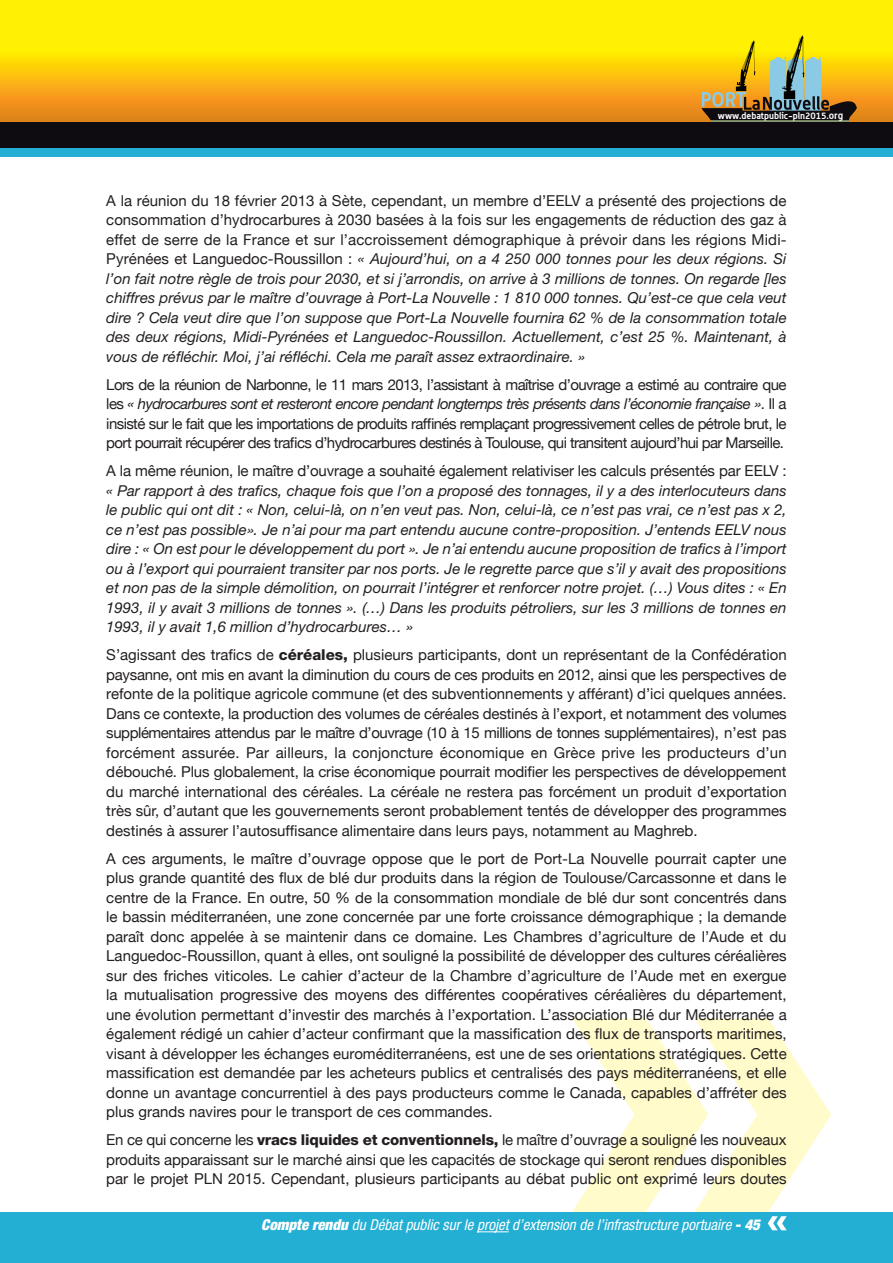
<style>
.page{position:relative;width:893px;height:1263px;background:#fff}
.page>*{position:absolute;margin:0;border:0;box-sizing:border-box;transform-origin:0 0}
.t1{font:15px/19.5px "Helvetica Neue";color:#231f20;text-align:justify}
.t2{font:italic 15px/19.5px "Helvetica Neue";color:#231f20;text-align:justify}
.t3{font:italic condensed 15px "Helvetica Neue";color:#fff}
.t4{font:700 9.15px "Alwyn";color:#fff}
.s1{font-size:10.05px}
.s2{font-style:normal}
.s3{font-style:italic}
.s4{font-weight:800}
.s5{font-weight:900}
</style>
<div class="page">
<svg style="left:0;top:0;width:893px;height:122px;background:#f9cd0a"></svg>
<div style="left:0;top:122px;width:893px;height:27px;background:#0e0b11"></div>
<div style="left:0;top:149px;width:893px;height:8px;background:#23afd4"></div>
<div style="left:0;top:1212px;width:893px;height:51px;background:#23afd4"></div>
<svg style="left:702px;top:35px;width:155px;height:87px;background:#b4a332"></svg>
<svg style="left:572px;top:1018px;width:259px;height:194px;fill:#fffbca"></svg>
<hr style="left:477px;top:1231px;width:32px;height:1px;background:#fff">
<svg style="left:768px;top:1216px;width:19px;height:14px"></svg>
<p class="t4" style="left:718px;top:110px;width:127px">www.debatpublic-pln2015.<span class="s1">org</span></p>
<p class="t2" style="left:106px;top:190px;width:682px"><span class="s2">A la réunion du 18 février 2013 à Sète, cependant, un membre d’EELV a présenté des projections de consommation d’hydrocarbures à 2030 basées à la fois sur les engagements de réduction des gaz à effet de serre de la France et sur l’accroissement démographique à prévoir dans les régions Midi-Pyrénées et Languedoc-Roussillon :</span> « Aujourd’hui, on a 4 250 000 tonnes pour les deux régions. Si l’on fait notre règle de trois pour 2030, et si j’arrondis, on arrive à 3 millions de tonnes. On regarde [les chiffres prévus par le maître d’ouvrage à Port-La Nouvelle : 1 810 000 tonnes. Qu’est-ce que cela veut dire ? Cela veut dire que l’on suppose que Port-La Nouvelle fournira 62 % de la consommation totale des deux régions, Midi-Pyrénées et Languedoc-Roussillon. Actuellement, c’est 25 %. Maintenant, à vous de réfléchir. Moi, j’ai réfléchi. Cela me paraît assez extraordinaire. »</p>
<p class="t1" style="left:106px;top:374px;width:682px">Lors de la réunion de Narbonne, le 11 mars 2013, l’assistant à maîtrise d’ouvrage a estimé au contraire que les <span class="s3">« hydrocarbures sont et resteront encore pendant longtemps très présents dans l’économie française »</span>. Il a insisté sur le fait que les importations de produits raffinés remplaçant progressivement celles de pétrole brut, le port pourrait récupérer des trafics d’hydrocarbures destinés à Toulouse, qui transitent aujourd’hui par Marseille.</p>
<p class="t2" style="left:106px;top:461px;width:682px"><span class="s2">A la même réunion, le maître d’ouvrage a souhaité également relativiser les calculs présentés par EELV : </span>« Par rapport à des trafics, chaque fois que l’on a proposé des tonnages, il y a des interlocuteurs dans le public qui ont dit : « Non, celui-là, on n’en veut pas. Non, celui-là, ce n’est pas vrai, ce n’est pas x 2, ce n’est pas possible». Je n’ai pour ma part entendu aucune contre-proposition. J’entends EELV nous dire : « On est pour le développement du port ». Je n’ai entendu aucune proposition de trafics à l’import ou à l’export qui pourraient transiter par nos ports. Je le regrette parce que s’il y avait des propositions et non pas de la simple démolition, on pourrait l’intégrer et renforcer notre projet. (…) Vous dites : « En 1993, il y avait 3 millions de tonnes ». (…) Dans les produits pétroliers, sur les 3 millions de tonnes en 1993, il y avait 1,6 million d’hydrocarbures… »</p>
<p class="t1" style="left:106px;top:645px;width:682px">S’agissant des trafics de <span class="s4">céréales,</span> plusieurs participants, dont un représentant de la Confédération paysanne, ont mis en avant la diminution du cours de ces produits en 2012, ainsi que les perspectives de refonte de la politique agricole commune (et des subventionnements y afférant) d’ici quelques années.<br>Dans ce contexte, la production des volumes de céréales destinés à l’export, et notamment des volumes supplémentaires attendus par le maître d’ouvrage (10 à 15 millions de tonnes supplémentaires), n’est pas forcément assurée. Par ailleurs, la conjoncture économique en Grèce prive les producteurs d’un débouché. Plus globalement, la crise économique pourrait modifier les perspectives de développement du marché international des céréales. La céréale ne restera pas forcément un produit d’exportation très sûr, d’autant que les gouvernements seront probablement tentés de développer des programmes destinés à assurer l’autosuffisance alimentaire dans leurs pays, notamment au Maghreb.</p>
<p class="t1" style="left:106px;top:848px;width:682px">A ces arguments, le maître d’ouvrage oppose que le port de Port-La Nouvelle pourrait capter une plus grande quantité des flux de blé dur produits dans la région de Toulouse/Carcassonne et dans le centre de la France. En outre, 50 % de la consommation mondiale de blé dur sont concentrés dans le bassin méditerranéen, une zone concernée par une forte croissance démographique ; la demande paraît donc appelée à se maintenir dans ce domaine. Les Chambres d’agriculture de l’Aude et du Languedoc-Roussillon, quant à elles, ont souligné la possibilité de développer des cultures céréalières sur des friches viticoles. Le cahier d’acteur de la Chambre d’agriculture de l’Aude met en exergue la mutualisation progressive des moyens des différentes coopératives céréalières du département, une évolution permettant d’investir des marchés à l’exportation. L’association Blé dur Méditerranée a également rédigé un cahier d’acteur confirmant que la massification des flux de transports maritimes, visant à développer les échanges euroméditerranéens, est une de ses orientations stratégiques. Cette massification est demandée par les acheteurs publics et centralisés des pays méditerranéens, et elle donne un avantage concurrentiel à des pays producteurs comme le Canada, capables d’affréter des plus grands navires pour le transport de ces commandes.</p>
<p class="t1" style="left:106px;top:1130px;width:682px">En ce qui concerne les <span class="s4">vracs liquides et conventionnels,</span> le maître d’ouvrage a souligné les nouveaux produits apparaissant sur le marché ainsi que les capacités de stockage qui seront rendues disponibles par le projet PLN 2015. Cependant, plusieurs participants au débat public ont exprimé leurs doutes</p>
<p class="t3" style="left:261px;top:1216px;width:500px"><span class="s5">Compte rendu</span> du Débat public sur le projet d’extension de l’infrastructure portuaire <span class="s5">- 45</span></p>
</div>
